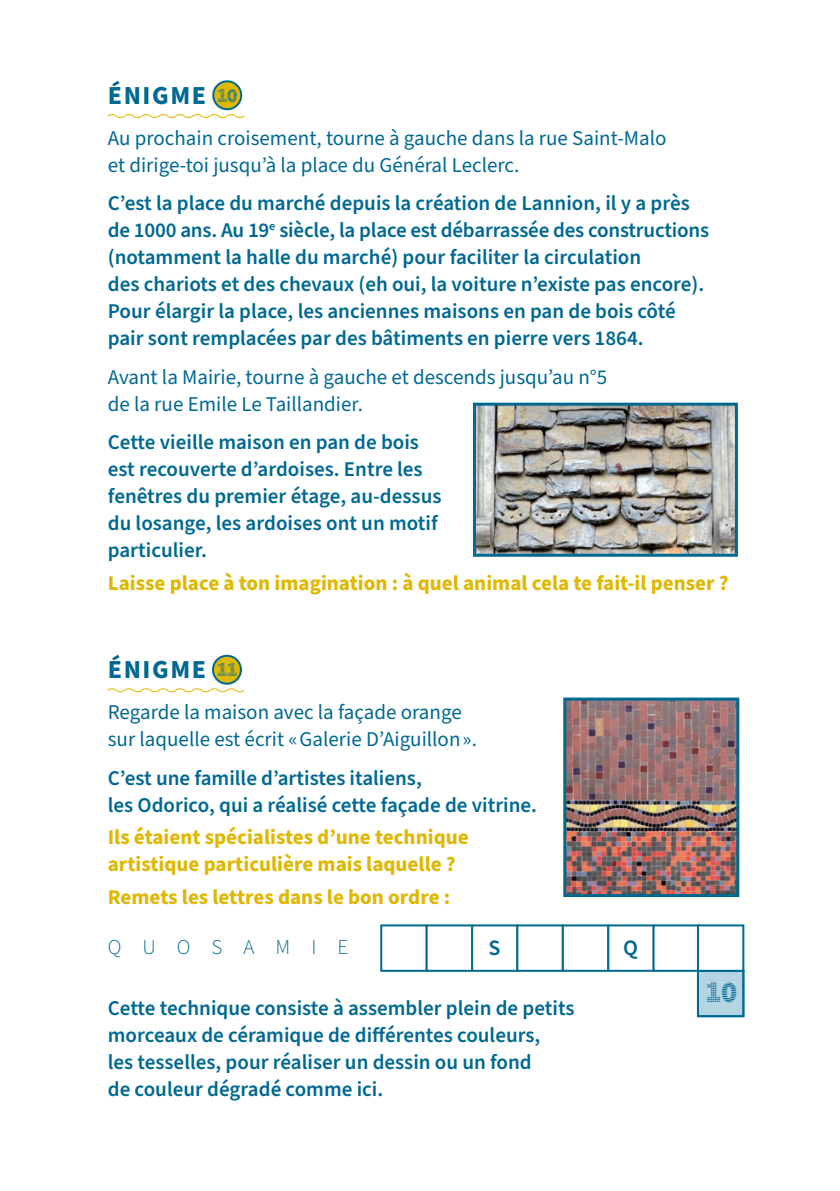
<style>
.page{position:relative;width:840px;height:1191px;background:#fff}
.page>*{position:absolute;margin:0;border:0;box-sizing:border-box;transform-origin:0 0}
.t1{font:900 30px "Source Sans Pro DISPLAYV2";color:#006991}
.t2{font:700 26px "Source Sans Pro";letter-spacing:.06em;color:#006991}
.t3{font:600 22px "Source Sans Pro";color:#006991}
.t4{font:600 21px/27px "Source Sans Pro";color:#006991}
.t5{font:21px/27px "Source Sans Pro";color:#006991}
.t6{font:700 21px/27px "Source Sans Pro";color:#dfb805}
.t7{font:300 21px "Source Sans Pro";color:#006991}
.s1{font-family:"Source Sans Pro DISPLAYV2";font-weight:900;font-size:20px}
</style>
<div class="page">
<div style="left:213px;top:656px;width:28px;height:27px;background:#dfb805;border-radius:50%"></div>
<div style="left:212px;top:655px;width:30px;height:29px;border:2px solid #006991;border-radius:50%"></div>
<img style="left:476px;top:407px;width:257px;height:146px">
<div style="left:472px;top:403px;width:265px;height:154px;border:3px solid #006991"></div>
<div style="left:213px;top:81px;width:28px;height:28px;background:#dfb805;border-radius:50%"></div>
<div style="left:212px;top:80px;width:30px;height:30px;border:2px solid #006991;border-radius:50%"></div>
<svg style="left:107px;top:114px;width:138px;height:4px"></svg>
<svg style="left:107px;top:688px;width:138px;height:5px"></svg>
<div style="left:471px;top:924px;width:47px;height:47px;background:#fff;border:2px solid #006991"></div>
<div style="left:516px;top:924px;width:47px;height:47px;background:#fff;border:2px solid #006991"></div>
<div style="left:561px;top:924px;width:48px;height:47px;background:#fff;border:2px solid #006991"></div>
<div style="left:607px;top:924px;width:47px;height:47px;background:#fff;border:2px solid #006991"></div>
<svg style="left:696px;top:971px;width:48px;height:46px;background:#9dc6d9"></svg>
<div style="left:380px;top:924px;width:47px;height:47px;background:#fff;border:2px solid #006991"></div>
<div style="left:425px;top:924px;width:48px;height:47px;background:#fff;border:2px solid #006991"></div>
<div style="left:652px;top:924px;width:47px;height:47px;background:#fff;border:2px solid #006991"></div>
<div style="left:696px;top:924px;width:48px;height:47px;background:#fff;border:2px solid #006991"></div>
<img style="left:567px;top:701px;width:168px;height:192px">
<div style="left:563px;top:697px;width:176px;height:200px;border:3px solid #006991"></div>
<p class="t2" style="left:108px;top:77px;width:131px">ÉNIGME <span class="s1">10</span></p>
<p class="t5" style="left:108px;top:125px;width:560px">Au prochain croisement, tourne à gauche dans la rue Saint-Malo et dirige-toi jusqu’à la place du Général Leclerc.</p>
<p class="t4" style="left:108px;top:191px;width:602px">C’est la place du marché depuis la création de Lannion, il y a près de 1000 ans. Au 19<sup>e</sup> siècle, la place est débarrassée des constructions (notamment la halle du marché) pour faciliter la circulation<br>des chariots et des chevaux (eh oui, la voiture n’existe pas encore).<br>Pour élargir la place, les anciennes maisons en pan de bois côté pair sont remplacées par des bâtiments en pierre vers 1864.</p>
<p class="t5" style="left:108px;top:364px;width:500px">Avant la Mairie, tourne à gauche et descends jusqu’au n°5 de la rue Emile Le Taillandier.</p>
<p class="t4" style="left:108px;top:429px;width:335px">Cette vieille maison en pan de bois est recouverte d’ardoises. Entre les fenêtres du premier étage, au-dessus du losange, les ardoises ont un motif particulier.</p>
<p class="t6" style="left:108px;top:570px;width:622px">Laisse place à ton imagination : à quel animal cela te fait-il penser ?</p>
<p class="t2" style="left:108px;top:651px;width:131px">ÉNIGME <span class="s1">11</span></p>
<p class="t5" style="left:108px;top:699px;width:370px">Regarde la maison avec la façade orange sur laquelle est écrit « Galerie D’Aiguillon ».</p>
<p class="t4" style="left:108px;top:765px;width:430px">C’est une famille d’artistes italiens,<br>les Odorico, qui a réalisé cette façade de vitrine.</p>
<p class="t6" style="left:108px;top:824px;width:362px">Ils étaient spécialistes d’une technique artistique particulière mais laquelle ?</p>
<p class="t6" style="left:108px;top:884px;width:344px">Remets les lettres dans le bon ordre :</p>
<p class="t7" style="left:108px;top:932px;width:242px">Q U O S A M I E</p>
<p class="t3" style="left:488px;top:933px;width:14px">S</p>
<p class="t3" style="left:623px;top:933px;width:16px">Q</p>
<p class="t4" style="left:108px;top:995px;width:468px">Cette technique consiste à assembler plein de petits morceaux de céramique de différentes couleurs,<br>les tesselles, pour réaliser un dessin ou un fond<br>de couleur dégradé comme ici.</p>
<h1 class="t1" style="left:704px;top:976px;width:34px">10</h1>
</div>
